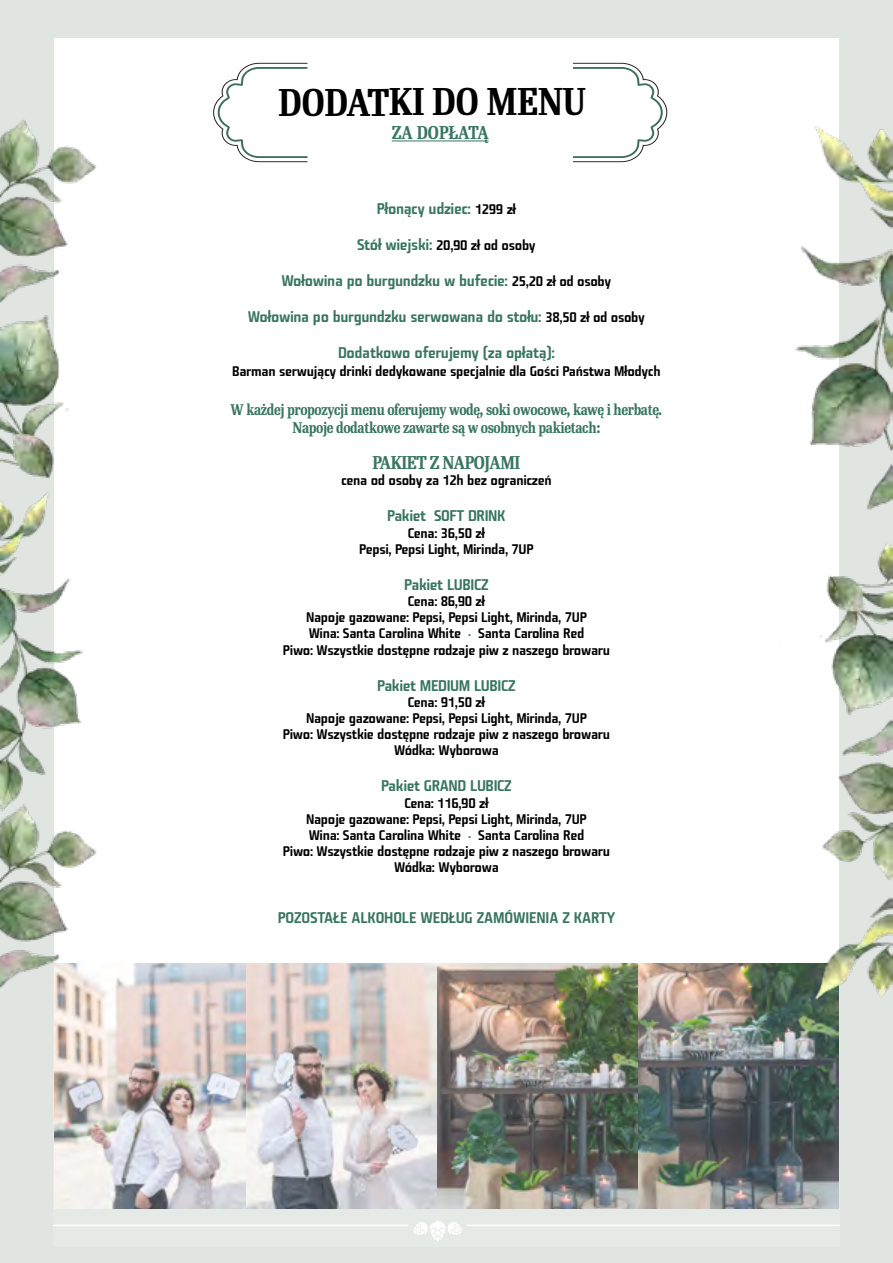
<style>
.page{position:relative;width:893px;height:1263px;background:#fff}
.page>*{position:absolute;margin:0;border:0;box-sizing:border-box;transform-origin:0 0}
.t1{font:600 37.5px "Re Public Cond";letter-spacing:-.005em;color:#000}
.t2{font:600 18px "Re Public Cond";letter-spacing:-.025em;color:#397562}
.t3{font:600 18px "Re Public Cond";color:#397562}
.t4{font:500 15px "Fishmonger K";letter-spacing:-.025em;color:#397562}
.t5{font:600 15px/18px "Re Public Cond";letter-spacing:-.025em;color:#397562;text-align:center}
.t6{font:500 13.5px/16.2px "Fishmonger K";letter-spacing:-.025em;color:#000;text-align:center}
.s1{font-size:13.5px;color:#000}
.s2{font-size:15px;color:#397562}
</style>
<div class="page">
<img style="left:0;top:0;width:893px;height:1263px">
<hr style="left:392px;top:141px;width:97px;height:1px;background:#397562">
<svg style="left:213px;top:63px;width:94px;height:99px"></svg>
<svg style="left:573px;top:63px;width:94px;height:99px"></svg>
<h1 class="t1" style="left:278px;top:79px;width:309px">DODATKI DO MENU</h1>
<h2 class="t3" style="left:392px;top:122px;width:98px">ZA DOPŁATĄ</h2>
<p class="t4" style="left:377px;top:199px;width:141px">Płonący udziec: <span class="s1">1299 zł</span></p>
<p class="t6" style="left:357px;top:237px;width:180px"><span class="s2">Stół wiejski:</span> 20,90 zł od osoby</p>
<p class="t4" style="left:282px;top:271px;width:331px">Wołowina po burgundzku w bufecie: <span class="s1">25,20 zł od osoby</span></p>
<p class="t4" style="left:248px;top:307px;width:399px">Wołowina po burgundzku serwowana do stołu: <span class="s1">38,50 zł od osoby</span></p>
<p class="t4" style="left:338px;top:343px;width:218px">Dodatkowo oferujemy (za opłatą):</p>
<p class="t6" style="left:232px;top:363px;width:430px">Barman serwujący drinki dedykowane specjalnie dla Gości Państwa Młodych</p>
<p class="t5" style="left:231px;top:401px;width:433px">W każdej propozycji menu oferujemy wodę, soki owocowe, kawę i herbatę.<br>Napoje dodatkowe zawarte są w osobnych pakietach:</p>
<h2 class="t2" style="left:373px;top:452px;width:149px">PAKIET Z NAPOJAMI</h2>
<p class="t6" style="left:341px;top:473px;width:212px">cena od osoby za 12h bez ograniczeń</p>
<p class="t4" style="left:387px;top:507px;width:120px">Pakiet SOFT DRINK</p>
<p class="t6" style="left:359px;top:525px;width:176px">Cena: 36,50 zł<br>Pepsi, Pepsi Light, Mirinda, 7UP</p>
<p class="t4" style="left:404px;top:576px;width:86px">Pakiet LUBICZ</p>
<p class="t6" style="left:283px;top:593px;width:329px">Cena: 86,90 zł<br>Napoje gazowane: Pepsi, Pepsi Light, Mirinda, 7UP<br>Wina: Santa Carolina White <sup>.</sup> Santa Carolina Red<br>Piwo: Wszystkie dostępne rodzaje piw z naszego browaru</p>
<p class="t4" style="left:377px;top:676px;width:140px">Pakiet MEDIUM LUBICZ</p>
<p class="t6" style="left:283px;top:694px;width:329px">Cena: 91,50 zł<br>Napoje gazowane: Pepsi, Pepsi Light, Mirinda, 7UP<br>Piwo: Wszystkie dostępne rodzaje piw z naszego browaru Wódka: Wyborowa</p>
<p class="t4" style="left:381px;top:777px;width:132px">Pakiet GRAND LUBICZ</p>
<p class="t6" style="left:283px;top:795px;width:329px">Cena: 116,90 zł<br>Napoje gazowane: Pepsi, Pepsi Light, Mirinda, 7UP<br>Wina: Santa Carolina White <sup>.</sup> Santa Carolina Red<br>Piwo: Wszystkie dostępne rodzaje piw z naszego browaru Wódka: Wyborowa</p>
<p class="t4" style="left:278px;top:909px;width:339px">POZOSTAŁE ALKOHOLE WEDŁUG ZAMÓWIENIA Z KARTY</p>
</div>
